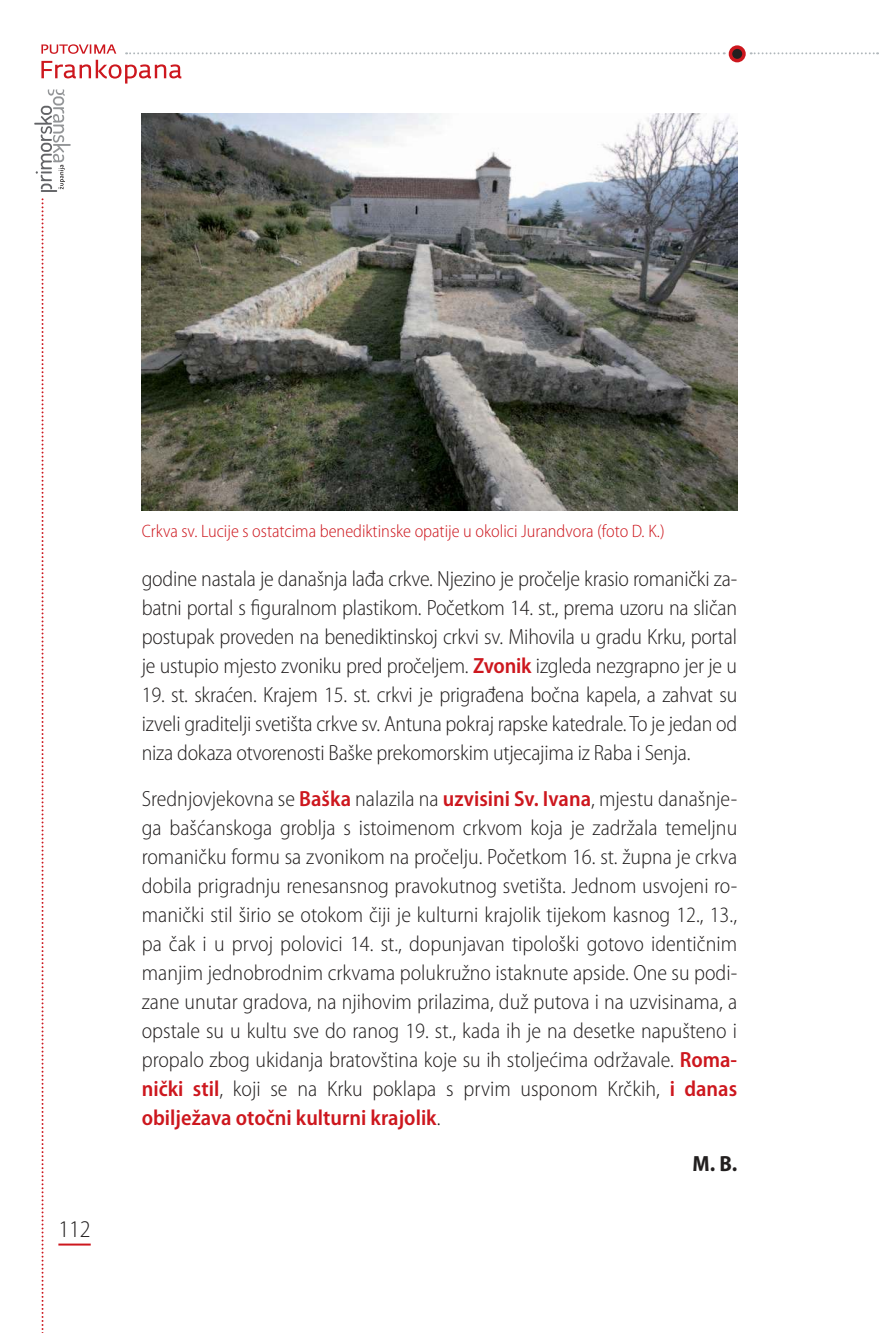
<style>
.page{position:relative;width:879px;height:1333px;background:#fff}
.page>*{position:absolute;margin:0;border:0;box-sizing:border-box;transform-origin:0 0}
.t1{font:300 semi-condensed 24px "Myriad Pro";color:#221f1f}
.t2{font:300 semi-condensed 22px/29px "Myriad Pro";letter-spacing:-.01em;color:#221f1f;text-align:justify}
.t3{font:700 semi-condensed 22px "Myriad Pro";color:#221f1f}
.t4{font:300 semi-condensed 18px "Myriad Pro";color:#cd171e}
.s1{font-weight:600;color:#cd171e}
</style>
<div class="page">
<hr style="left:58px;top:1243px;width:33px;height:2px;background:#cd171e">
<svg style="left:750px;top:52px;width:128px;height:2px"></svg>
<svg style="left:729px;top:45px;width:17px;height:17px"></svg>
<div style="left:732px;top:49px;width:10px;height:10px;background:#221f1f;border-radius:50%"></div>
<svg style="left:126px;top:52px;width:599px;height:2px"></svg>
<svg style="left:41px;top:44px;width:75px;height:10px"></svg>
<svg style="left:41px;top:60px;width:140px;height:24px"></svg>
<svg style="left:34px;top:90px;width:37px;height:1243px"></svg>
<img style="left:142px;top:113px;width:595px;height:397px">
<p class="t1" style="left:58px;top:1216px;width:34px">112</p>
<p class="t4" style="left:142px;top:522px;width:524px">Crkva sv. Lucije s ostatcima benediktinske opatije u okolici Jurandvora (foto D. K.)</p>
<p class="t2" style="left:142px;top:564px;width:597px">godine nastala je današnja lađa crkve. Njezino je pročelje krasio romanički za&shy;batni portal s figuralnom plastikom. Početkom 14. st., prema uzoru na sličan postupak proveden na benediktinskoj crkvi sv. Mihovila u gradu Krku, portal je ustupio mjesto zvoniku pred pročeljem. <span class="s1">Zvonik</span> izgleda nezgrapno jer je u</p>
<p class="t2" style="left:142px;top:680px;width:597px">19. st. skraćen. Krajem 15. st. crkvi je prigrađena bočna kapela, a zahvat su izveli graditelji svetišta crkve sv. Antuna pokraj rapske katedrale. To je jedan od niza dokaza otvorenosti Baške prekomorskim utjecajima iz Raba i Senja.</p>
<p class="t2" style="left:142px;top:784px;width:597px">Srednjovjekovna se <span class="s1">Baška</span> nalazila na <span class="s1">uzvisini Sv. Ivana</span>, mjestu današnje&shy;ga bašćanskoga groblja s istoimenom crkvom koja je zadržala temeljnu romaničku formu sa zvonikom na pročelju. Početkom 16. st. župna je crkva dobila prigradnju renesansnog pravokutnog svetišta. Jednom usvojeni ro&shy;manički stil širio se otokom čiji je kulturni krajolik tijekom kasnog 12., 13., pa čak i u prvoj polovici 14. st., dopunjavan tipološki gotovo identičnim manjim jednobrodnim crkvama polukružno istaknute apside. One su podi&shy;zane unutar gradova, na njihovim prilazima, duž putova i na uzvisinama, a opstale su u kultu sve do ranog 19. st., kada ih je na desetke napušteno i propalo zbog ukidanja bratovština koje su ih stoljećima održavale. <span class="s1">Roma&shy;nički stil</span>, koji se na Krku poklapa s prvim usponom Krčkih, <span class="s1">i danas obilježava otočni kulturni krajolik</span>.</p>
<p class="t3" style="left:692px;top:1150px;width:46px">M. B.</p>
</div>
